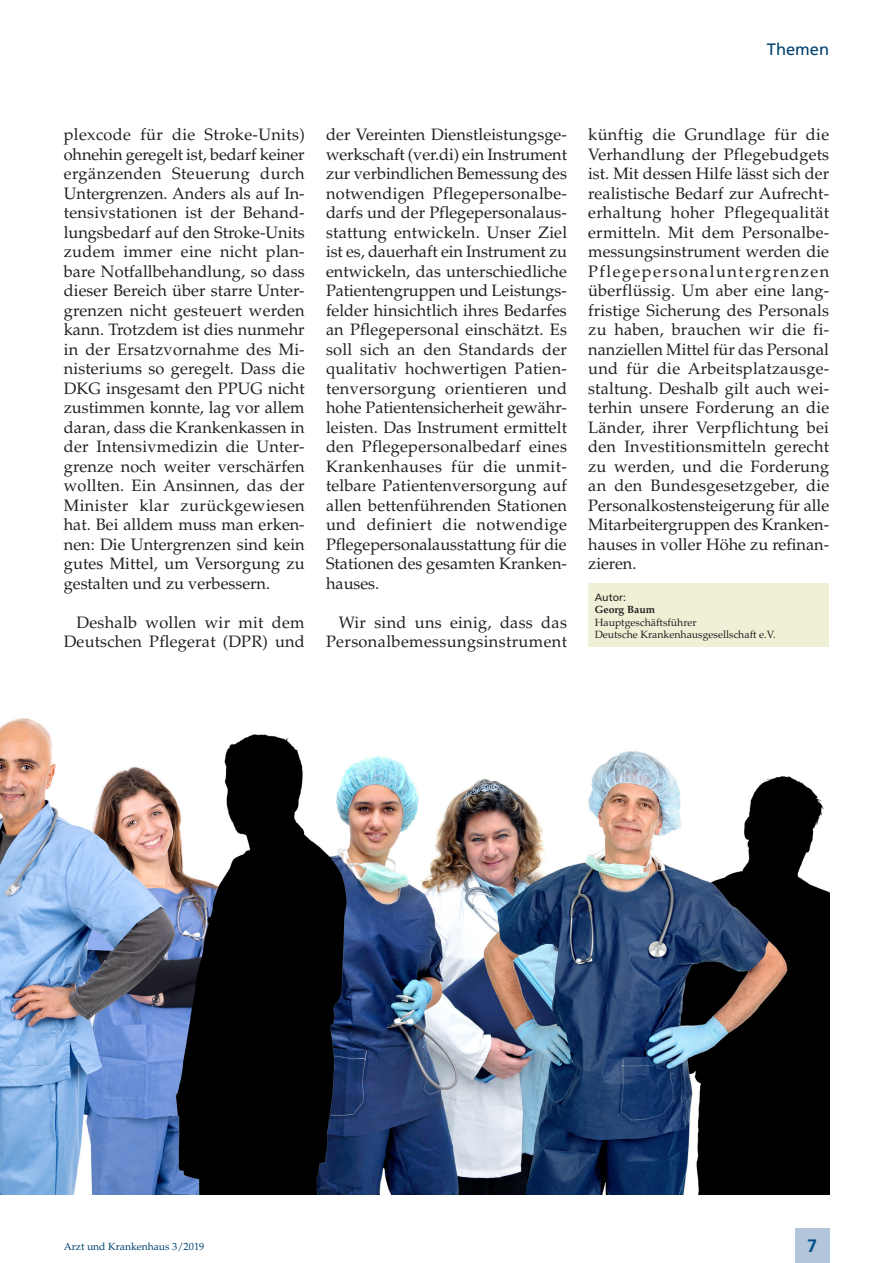
<style>
.page{position:relative;width:893px;height:1263px;background:#fff}
.page>*{position:absolute;margin:0;border:0;box-sizing:border-box;transform-origin:0 0}
.t1{font:700 18px "Frutiger";color:#00508b}
.Fliesstext{font:16.5px/19.5px "Palatino";color:#231f20;text-align:justify}
.Fliesstext-2{font:16.5px/19.5px "Palatino";letter-spacing:.025em;color:#231f20;text-align:right}
.Kopfzeile{font:16.5px "Frutiger";color:#00426f}
.Verfasser_Box_Fliess{font:10.5px "Palatino";color:#231f20}
.Verfasser_Box_Fliess-2{font:700 10.5px "Palatino";color:#231f20}
.Verfasser_Box_Headli{font:10.5px "Frutiger";color:#231f20}
.t2{font:10.35px "Palatino";color:#00426f}
</style>
<div class="page">
<div style="left:795px;top:1229px;width:34px;height:34px;background:#b3c5da"></div>
<img style="left:0;top:718px;width:829px;height:476px">
<div style="left:588px;top:583px;width:241px;height:64px;background:#f0f0d6"></div>
<p class="Kopfzeile" style="left:767px;top:40px;width:64px">Themen</p>
<p class="Fliesstext" style="left:64px;top:125px;width:243px">plexcode für die Stroke-Units) ohnehin geregelt ist, bedarf keiner ergänzenden Steuerung durch Untergrenzen. Anders als auf In&shy;tensivstationen ist der Behand&shy;lungsbedarf auf den Stroke-Units zudem immer eine nicht plan&shy;bare Notfallbehandlung, so dass dieser Bereich über starre Unter&shy;grenzen nicht gesteuert werden kann. Trotzdem ist dies nunmehr in der Ersatzvornahme des Mi&shy;nisteriums so geregelt. Dass die DKG insgesamt den PPUG nicht zustimmen konnte, lag vor allem daran, dass die Krankenkassen in der Intensivmedizin die Unter&shy;grenze noch weiter verschärfen wollten. Ein Ansinnen, das der Minister klar zurückgewiesen hat. Bei alldem muss man erken&shy;nen: Die Untergrenzen sind kein gutes Mittel, um Versorgung zu gestalten und zu verbessern.</p>
<p class="Fliesstext" style="left:64px;top:613px;width:243px;text-align:right">Deshalb wollen wir mit dem<br>Deutschen Pflegerat (DPR) und</p>
<p class="Fliesstext" style="left:326px;top:125px;width:243px">der Vereinten Dienstleistungsge&shy;werkschaft (ver.di) ein Instrument zur verbindlichen Bemessung des notwendigen Pflegepersonalbe&shy;darfs und der Pflegepersonalaus&shy;stattung entwickeln. Unser Ziel ist es, dauerhaft ein Instrument zu entwickeln, das unterschiedliche Patientengruppen und Leistungs&shy;felder hinsichtlich ihres Bedarfes an Pflegepersonal einschätzt. Es soll sich an den Standards der qualitativ hochwertigen Patien&shy;tenversorgung orientieren und hohe Patientensicherheit gewähr&shy;leisten. Das Instrument ermittelt den Pflegepersonalbedarf eines Krankenhauses für die unmit&shy;telbare Patientenversorgung auf allen bettenführenden Stationen und definiert die notwendige Pflegepersonalausstattung für die Stationen des gesamten Kranken&shy;hauses.</p>
<p class="Fliesstext-2" style="left:326px;top:613px;width:243px">Wir sind uns einig, dass das<br>Personalbemessungsinstrument</p>
<p class="Fliesstext" style="left:588px;top:125px;width:243px">künftig die Grundlage für die Verhandlung der Pflegebudgets ist. Mit dessen Hilfe lässt sich der realistische Bedarf zur Aufrecht&shy;erhaltung hoher Pflegequalität ermitteln. Mit dem Personalbe&shy;messungsinstrument werden die Pflegepersonaluntergrenzen überflüssig. Um aber eine lang&shy;fristige Sicherung des Personals zu haben, brauchen wir die fi&shy;nanziellen Mittel für das Personal und für die Arbeitsplatzausge&shy;staltung. Deshalb gilt auch wei&shy;terhin unsere Forderung an die Länder, ihrer Verpflichtung bei den Investitionsmitteln gerecht zu werden, und die Forderung an den Bundesgesetzgeber, die Personalkostensteigerung für alle Mitarbeitergruppen des Kranken&shy;hauses in voller Höhe zu refinan&shy;zieren.</p>
<p class="Verfasser_Box_Headli" style="left:595px;top:591px;width:33px">Autor:</p>
<p class="Verfasser_Box_Fliess-2" style="left:595px;top:603px;width:62px">Georg Baum</p>
<p class="Verfasser_Box_Fliess" style="left:595px;top:616px;width:103px">Hauptgeschäftsführer</p>
<p class="Verfasser_Box_Fliess" style="left:595px;top:629px;width:183px">Deutsche Krankenhausgesellschaft e.V.</p>
<p class="t2" style="left:64px;top:1240px;width:142px">Arzt und Krankenhaus 3/2019</p>
<p class="t1" style="left:807px;top:1235px;width:12px">7</p>
</div>
